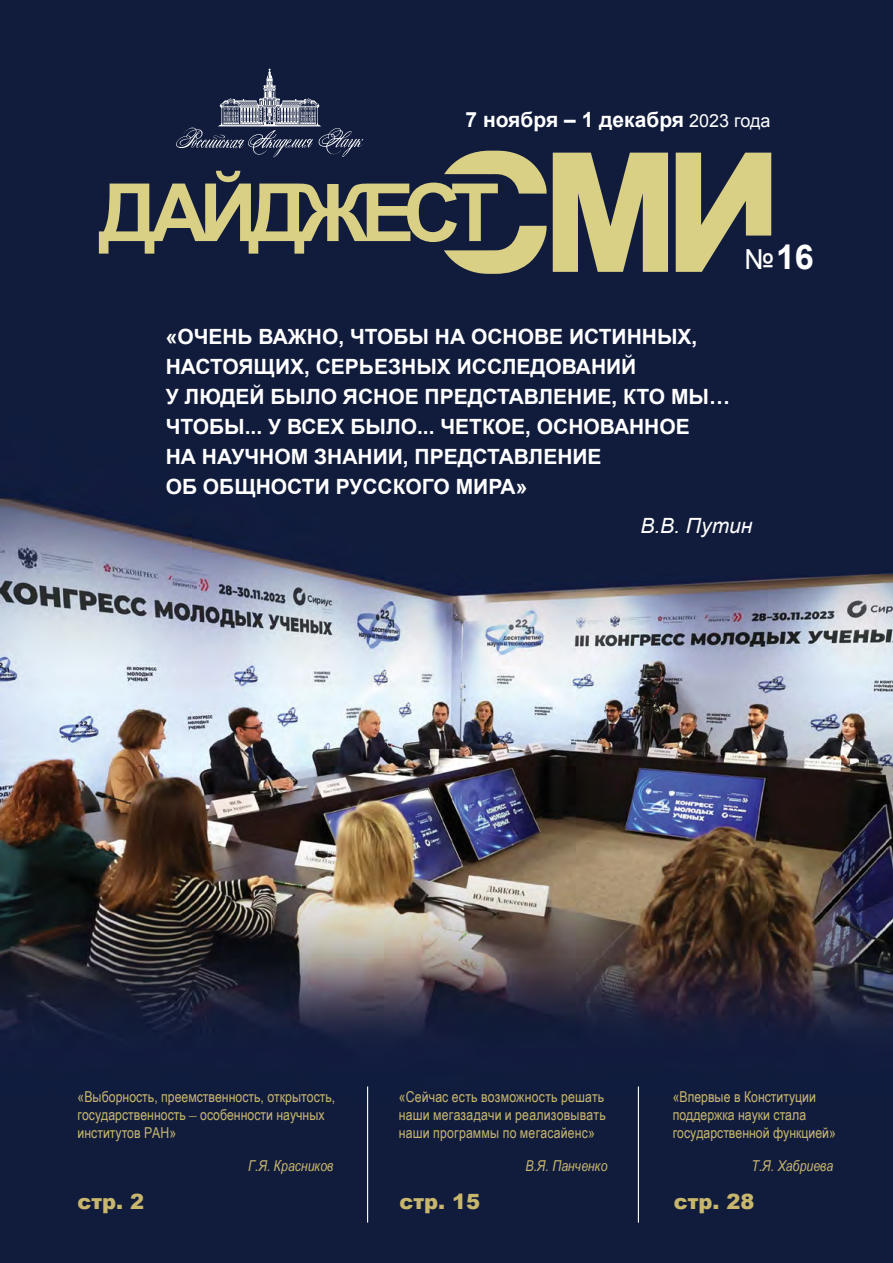
<style>
.page{position:relative;width:893px;height:1263px;background:#fff}
.page>*{position:absolute;margin:0;border:0;box-sizing:border-box;transform-origin:0 0}
.t1{font:700 34.2px "Arial";color:#fff}
.t2{font:700 21px/30px "Arial";color:#fff}
.t3{font:900 21px "Arial";color:#c8b66d}
.t4{font:italic 21px "Arial";color:#fff}
.t5{font:15px/18px "Arial Narrow";color:#c8b66d}
.t6{font:italic 15px "Arial Narrow";color:#c8b66d}
.s1{font-weight:400;font-size:18px}
.s2{font-weight:400;font-size:27.6px}
.s3{font-family:"Times New Roman"}
</style>
<div class="page">
<img style="left:0;top:0;width:893px;height:1263px">
<svg style="left:99px;top:151px;width:672px;height:123px;background:#696b5c"></svg>
<svg style="left:175px;top:69px;width:188px;height:89px;background:#303956"></svg>
<hr style="left:367px;top:1086px;width:1px;height:136px;background:#fff">
<hr style="left:638px;top:1086px;width:1px;height:136px;background:#fff">
<h2 class="t2" style="left:465px;top:105px;width:306px">7 ноября ‒ 1 декабря <span class="s1">2023 года</span></h2>
<h1 class="t1" style="left:744px;top:234px;width:71px"><span class="s2">№</span>16</h1>
<h2 class="t2" style="left:166px;top:322px;width:566px">«ОЧЕНЬ ВАЖНО, ЧТОБЫ НА ОСНОВЕ ИСТИННЫХ, НАСТОЯЩИХ, СЕРЬЕЗНЫХ ИССЛЕДОВАНИЙ<br>У ЛЮДЕЙ БЫЛО ЯСНОЕ ПРЕДСТАВЛЕНИЕ, КТО МЫ… ЧТОБЫ... У ВСЕХ БЫЛО... ЧЕТКОЕ, ОСНОВАННОЕ<br>НА НАУЧНОМ ЗНАНИИ, ПРЕДСТАВЛЕНИЕ<br>ОБ ОБЩНОСТИ РУССКОГО МИРА»</h2>
<h2 class="t4" style="left:640px;top:512px;width:113px">В.В. Путин</h2>
<p class="t5" style="left:78px;top:1087px;width:259px">«Выборность, преемственность, открытость, государственность <span class="s3">–</span> особенности научных институтов РАН»</p>
<p class="t5" style="left:399px;top:1087px;width:208px;text-align:justify">«Сейчас есть возможность решать наши мегазадачи и реализовывать наши программы по мегасайенс»</p>
<p class="t5" style="left:673px;top:1087px;width:165px">«Впервые в Конституции поддержка науки стала государственной функцией»</p>
<p class="t6" style="left:248px;top:1155px;width:87px">Г.Я. Красников</p>
<p class="t6" style="left:526px;top:1155px;width:83px">В.Я. Панченко</p>
<p class="t6" style="left:751px;top:1155px;width:83px">Т.Я. Хабриева</p>
<h2 class="t3" style="left:78px;top:1186px;width:68px">стр. 2</h2>
<h2 class="t3" style="left:400px;top:1186px;width:82px">стр. 15</h2>
<h2 class="t3" style="left:674px;top:1186px;width:82px">стр. 28</h2>
</div>
